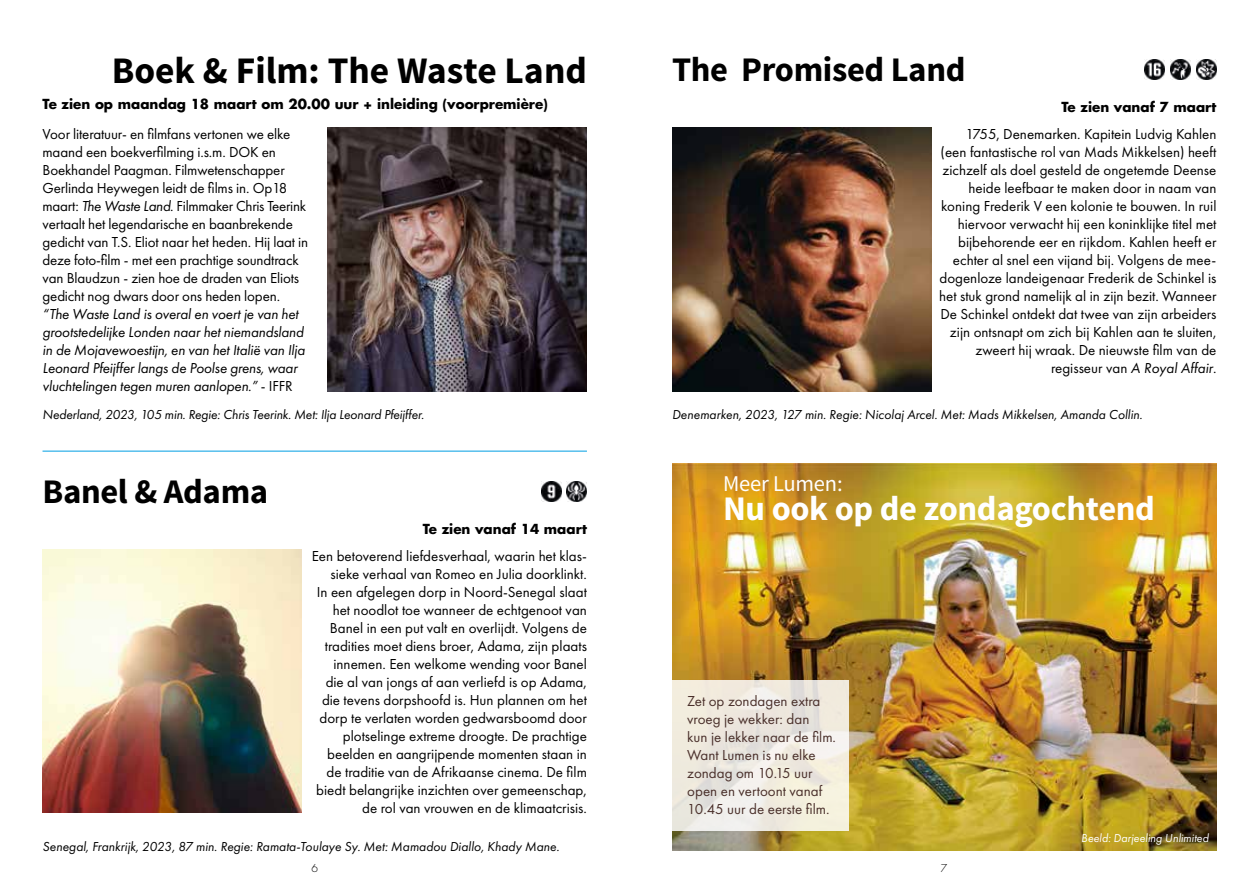
<style>
.page{position:relative;width:1259px;height:893px;background:#fff}
.page>*{position:absolute;margin:0;border:0;box-sizing:border-box;transform-origin:0 0}
.t1{font:700 37.5px "Source Sans Pro";color:#000}
.t2{font:700 34.5px "Source Sans Pro";letter-spacing:-.01em;color:#000}
.t3{font:700 34.5px "Source Sans Pro";letter-spacing:-.01em;color:#fff}
.t4{font:22.5px "Source Sans Pro";letter-spacing:-.01em;color:#fff}
.t5{font:15px/18px "Futura PT";color:#000;text-align:right}
.t6{font:italic 15px/18px "Futura PT";letter-spacing:-.01em;color:#000}
.t7{font:15px/18px "Futura PT";color:#4a302b}
.t8{font:italic 13.5px "Futura PT";color:#000}
.t9{font:700 13.5px "Futura Std";color:#000}
.t10{font:italic 12px "Futura PT";color:#fff}
.t11{font:300 12px "Futura PT";color:#000}
.s1{font-style:italic}
.s2{font-style:normal}
</style>
<div class="page">
<img style="left:672px;top:128px;width:259px;height:263px">
<img style="left:43px;top:549px;width:259px;height:264px">
<img style="left:1170px;top:60px;width:21px;height:20px">
<img style="left:541px;top:481px;width:20px;height:20px">
<img style="left:1196px;top:60px;width:20px;height:20px">
<img style="left:567px;top:481px;width:20px;height:20px">
<img style="left:1144px;top:60px;width:20px;height:20px">
<img style="left:327px;top:128px;width:260px;height:263px">
<hr style="left:43px;top:451px;width:544px;height:1px;background:#009fe3">
<img style="left:672px;top:464px;width:544px;height:386px">
<svg style="left:672px;top:680px;width:176px;height:151px;background:#eeeae0"></svg>
<h1 class="t1" style="left:112px;top:47px;width:477px">Boek &amp; Film: The Waste Land</h1>
<p class="t9" style="left:43px;top:95px;width:507px">Te zien op maandag 18 maart om 20.00 uur + inleiding (voorpremière)</p>
<p class="t5" style="left:43px;top:125px;width:267px;text-align:left">Voor literatuur- en filmfans vertonen we elke maand een boekverfilming i.s.m. DOK en Boekhandel Paagman. Filmwetenschapper Gerlinda Heywegen leidt de films in. Op18 maart: <span class="s1">The Waste Land</span>. Filmmaker Chris Teerink vertaalt het legendarische en baanbrekende gedicht van T.S. Eliot naar het heden. Hij laat in deze foto-film - met een prachtige soundtrack van Blaudzun - zien hoe de draden van Eliots gedicht nog dwars door ons heden lopen.</p>
<p class="t6" style="left:43px;top:305px;width:264px">“The Waste Land is overal en voert je van het grootstedelijke Londen naar het niemandsland in de Mojavewoestijn, en van het Italië van Ilja Leonard Pfeijffer langs de Poolse grens, waar vluchtelingen tegen muren aanlopen.” <span class="s2">- IFFR</span></p>
<p class="t8" style="left:43px;top:406px;width:383px">Nederland, 2023, 105 min. Regie: Chris Teerink. Met: Ilja Leonard Pfeijffer.</p>
<h2 class="t2" style="left:43px;top:469px;width:227px">Banel &amp; Adama</h2>
<p class="t9" style="left:423px;top:520px;width:166px">Te zien vanaf 14 maart</p>
<p class="t5" style="left:312px;top:546px;width:277px">Een betoverend liefdesverhaal, waarin het klas&shy;sieke verhaal van Romeo en Julia doorklinkt.<br>In een afgelegen dorp in Noord-Senegal slaat het noodlot toe wanneer de echtgenoot van Banel in een put valt en overlijdt. Volgens de tradities moet diens broer, Adama, zijn plaats innemen. Een welkome wending voor Banel die al van jongs af aan verliefd is op Adama, die tevens dorpshoofd is. Hun plannen om het dorp te verlaten worden gedwarsboomd door plotselinge extreme droogte. De prachtige beelden en aangrijpende momenten staan in de traditie van de Afrikaanse cinema. De film biedt belangrijke inzichten over gemeenschap, de rol van vrouwen en de klimaatcrisis.</p>
<p class="t8" style="left:43px;top:838px;width:518px">Senegal, Frankrijk, 2023, 87 min. Regie: Ramata-Toulaye Sy. Met: Mamadou Diallo, Khady Mane.</p>
<h2 class="t2" style="left:672px;top:48px;width:295px">The Promised Land</h2>
<p class="t9" style="left:1061px;top:98px;width:156px">Te zien vanaf 7 maart</p>
<p class="t5" style="left:939px;top:125px;width:279px">1755, Denemarken. Kapitein Ludvig Kahlen (een fantastische rol van Mads Mikkelsen) heeft zichzelf als doel gesteld de ongetemde Deense heide leefbaar te maken door in naam van koning Frederik V een kolonie te bouwen. In ruil hiervoor verwacht hij een koninklijke titel met bijbehorende eer en rijkdom. Kahlen heeft er echter al snel een vijand bij. Volgens de mee&shy;dogenloze landeigenaar Frederik de Schinkel is het stuk grond namelijk al in zijn bezit. Wanneer De Schinkel ontdekt dat twee van zijn arbeiders zijn ontsnapt om zich bij Kahlen aan te sluiten, zweert hij wraak. De nieuwste film van de regisseur van <span class="s1">A Royal Affair</span>.</p>
<p class="t8" style="left:672px;top:406px;width:472px">Denemarken, 2023, 127 min. Regie: Nicolaj Arcel. Met: Mads Mikkelsen, Amanda Collin.</p>
<h3 class="t4" style="left:723px;top:470px;width:121px">Meer Lumen:</h3>
<h2 class="t3" style="left:723px;top:486px;width:433px">Nu ook op de zondagochtend</h2>
<p class="t7" style="left:687px;top:692px;width:150px">Zet op zondagen extra vroeg je wekker: dan<br>kun je lekker naar de film.<br>Want Lumen is nu elke zondag om 10.15 uur open en vertoont vanaf<br>10.45 uur de eerste film.</p>
<p class="t10" style="left:1081px;top:831px;width:129px">Beeld: Darjeeling Unlimited</p>
<p class="t11" style="left:311px;top:862px;width:8px">6</p>
<p class="t11" style="left:941px;top:862px;width:8px">7</p>
</div>
